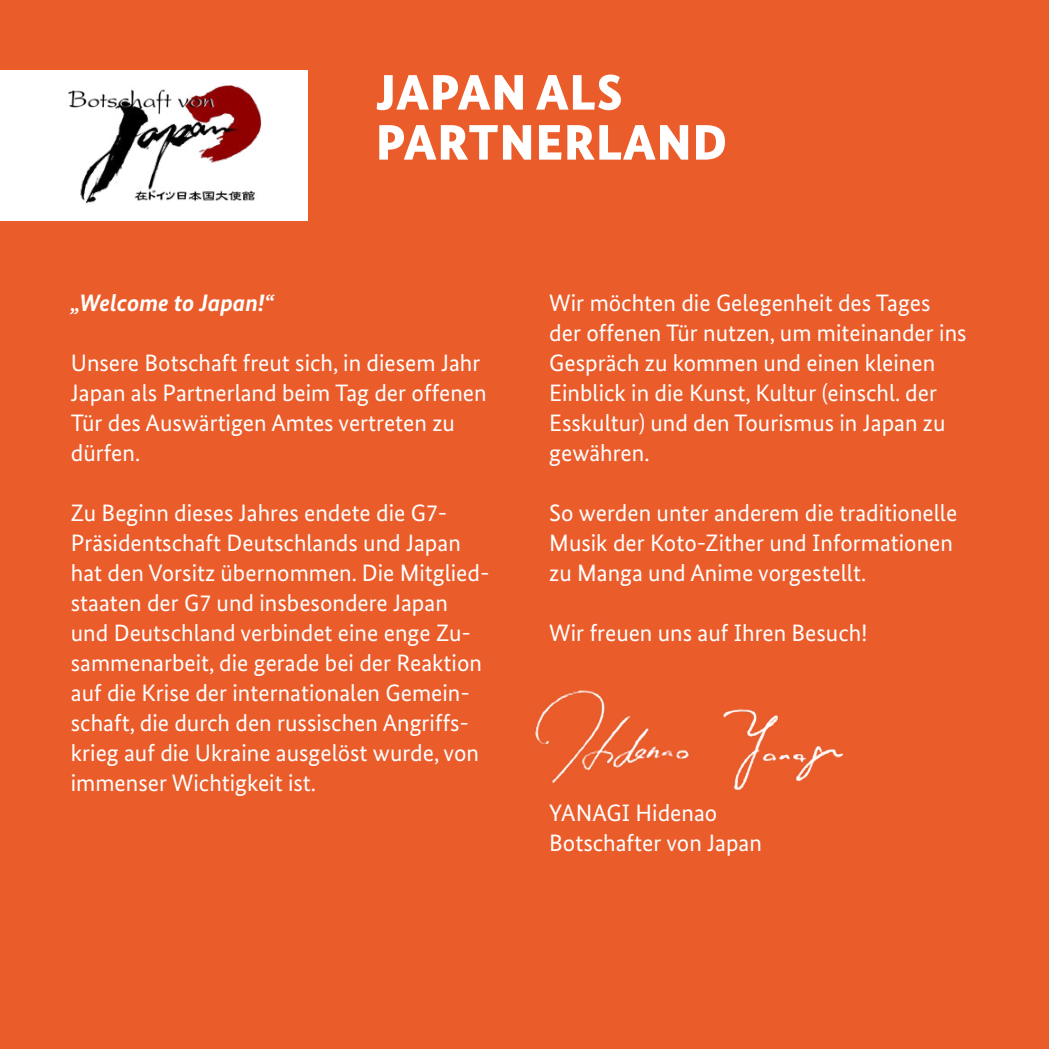
<style>
.page{position:relative;width:1049px;height:1049px;background:#eb5c2b}
.page>*{position:absolute;margin:0;border:0;box-sizing:border-box;transform-origin:0 0}
.Ort{font:900 50px/50px "Bundes Sans";letter-spacing:.02em;color:#fff}
.Fließtext{font:23.75px/30px "Bundes Sans";color:#fff}
.Fließtext-2{font:italic 700 23.75px "Bundes Sans";color:#fff}
</style>
<div class="page">
<div style="left:0;top:71px;width:308px;height:150px;background:#fff"></div>
<img style="left:68px;top:86px;width:194px;height:118px">
<img style="left:535px;top:690px;width:309px;height:101px">
<h1 class="Ort" style="left:376px;top:67px;width:352px">JAPAN ALS<br>PARTNERLAND</h1>
<p class="Fließtext-2" style="left:71px;top:288px;width:205px">„Welcome to Japan!“</p>
<p class="Fließtext" style="left:71px;top:347px;width:417px">Unsere Botschaft freut sich, in diesem Jahr Japan als Partnerland beim Tag der offenen Tür des Auswärtigen Amtes vertreten zu dürfen.</p>
<p class="Fließtext" style="left:71px;top:497px;width:420px">Zu Beginn dieses Jahres endete die G7- Präsidentschaft Deutschlands und Japan hat den Vorsitz übernommen. Die Mitglied&shy;staaten der G7 und insbesondere Japan und Deutschland verbindet eine enge Zu&shy;sammenarbeit, die gerade bei der Reaktion auf die Krise der internationalen Gemein&shy;schaft, die durch den russischen Angriffs&shy;krieg auf die Ukraine ausgelöst wurde, von immenser Wichtigkeit ist.</p>
<p class="Fließtext" style="left:549px;top:287px;width:419px">Wir möchten die Gelegenheit des Tages der offenen Tür nutzen, um miteinander ins Gespräch zu kommen und einen kleinen Einblick in die Kunst, Kultur (einschl. der Esskultur) und den Tourismus in Japan zu gewähren.</p>
<p class="Fließtext" style="left:549px;top:497px;width:409px">So werden unter anderem die traditionelle<br>Musik der Koto-Zither und Informationen zu Manga und Anime vorgestellt.</p>
<p class="Fließtext" style="left:549px;top:617px;width:319px">Wir freuen uns auf Ihren Besuch!</p>
<p class="Fließtext" style="left:549px;top:797px;width:214px">YANAGI Hidenao<br>Botschafter von Japan</p>
</div>
